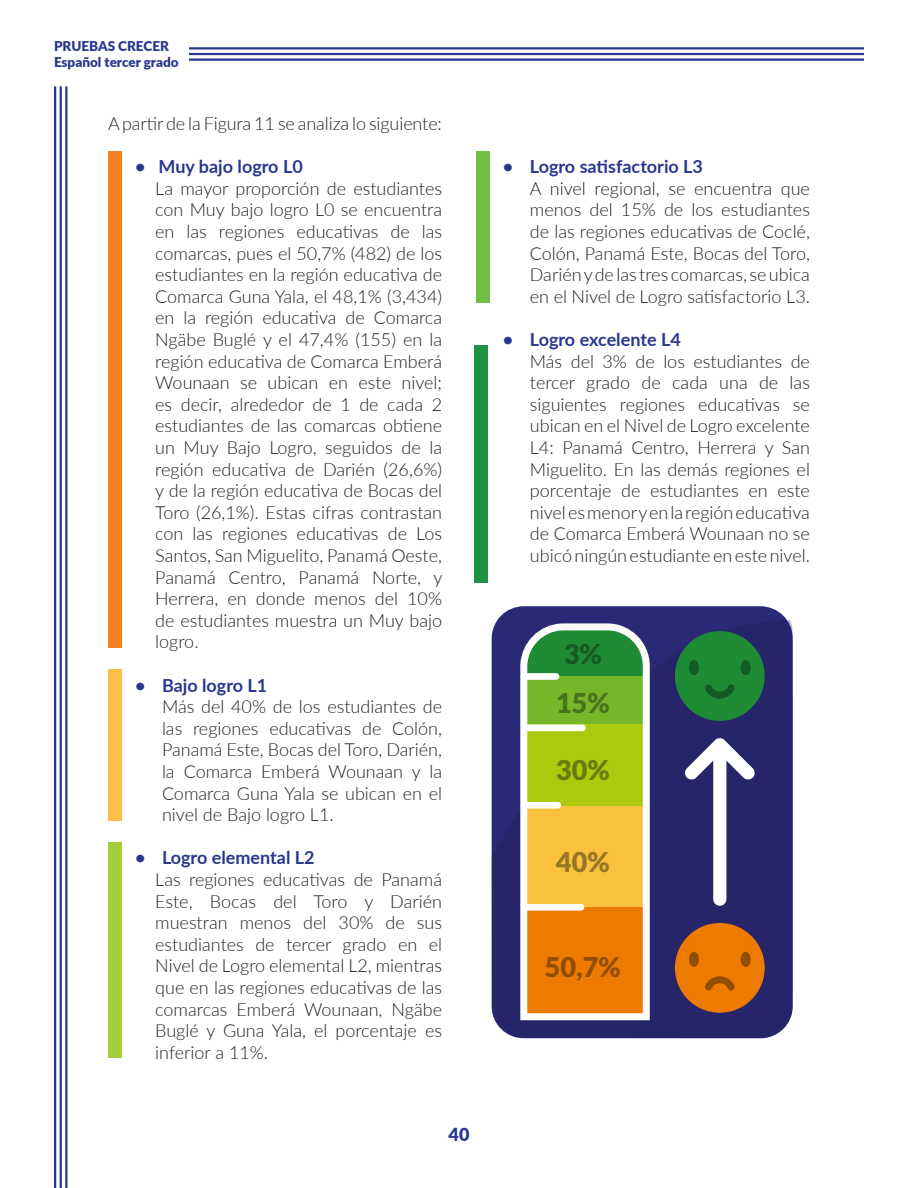
<style>
.page{position:relative;width:918px;height:1188px;background:#fff}
.page>*{position:absolute;margin:0;border:0;box-sizing:border-box;transform-origin:0 0}
.t1{font:900 27.15px "Lato";color:#914d00}
.t2{font:900 27.15px "Lato";color:#977726}
.t3{font:900 27.15px "Lato";color:#677c0f}
.t4{font:900 27.15px "Lato";color:#48731b}
.t5{font:900 27.15px "Lato";color:#135b22}
.t6{font:300 18px/21.6px "Lato";color:#231f20;text-align:justify}
.t7{font:700 18px "Lato";color:#283890}
.t8{font:900 18px "Lato";color:#283890}
.t9{font:900 13.5px/16.2px "Lato";color:#283890}
</style>
<div class="page">
<hr style="left:189px;top:47px;width:675px;height:3px;background:#283890">
<hr style="left:189px;top:53px;width:675px;height:2px;background:#283890">
<hr style="left:189px;top:58px;width:675px;height:3px;background:#283890">
<hr style="left:65px;top:86px;width:3px;height:1102px;background:#283890">
<hr style="left:60px;top:86px;width:2px;height:1102px;background:#283890">
<hr style="left:54px;top:86px;width:2px;height:1102px;background:#283890">
<div style="left:492px;top:606px;width:301px;height:432px;background:#292976;border-radius:32px"></div>
<svg style="left:492px;top:620px;width:301px;height:418px;fill:#272569"></svg>
<svg style="left:684px;top:737px;width:71px;height:169px"></svg>
<svg style="left:517px;top:620px;width:136px;height:404px;background:#bbaa45"></svg>
<div style="left:675px;top:631px;width:90px;height:90px;background:#1f8c35;border-radius:50%"></div>
<svg style="left:705px;top:684px;width:30px;height:15px"></svg>
<div style="left:689px;top:660px;width:10px;height:15px;background:#135b22;border-radius:50%"></div>
<div style="left:741px;top:660px;width:10px;height:15px;background:#135b22;border-radius:50%"></div>
<div style="left:675px;top:923px;width:90px;height:90px;background:#ee7a00;border-radius:50%"></div>
<svg style="left:705px;top:976px;width:30px;height:15px"></svg>
<div style="left:689px;top:952px;width:10px;height:15px;background:#914d00;border-radius:50%"></div>
<div style="left:741px;top:952px;width:10px;height:15px;background:#914d00;border-radius:50%"></div>
<div style="left:108px;top:842px;width:14px;height:216px;background:#a3cd39"></div>
<div style="left:108px;top:151px;width:14px;height:497px;background:#f57f21"></div>
<div style="left:108px;top:670px;width:14px;height:151px;background:#fbbe48"></div>
<div style="left:476px;top:151px;width:13px;height:152px;background:#71bf44"></div>
<div style="left:474px;top:346px;width:13px;height:237px;background:#1f9242"></div>
<p class="t9" style="left:54px;top:37px;width:126px">PRUEBAS CRECER<br>Español tercer grado</p>
<p class="t6" style="left:108px;top:112px;width:335px">A partir de la Figura 11 se analiza lo siguiente:</p>
<p class="t7" style="left:135px;top:153px;width:169px">• Muy bajo logro L0</p>
<p class="t6" style="left:155px;top:177px;width:289px">La mayor proporción de estudiantes con Muy bajo logro L0 se encuentra en las regiones educativas de las comarcas, pues el 50,7% (482) de los estudiantes en la región educativa de Comarca Guna Yala, el 48,1% (3,434) en la región educativa de Comarca Ngäbe Buglé y el 47,4% (155) en la región educativa de Comarca Emberá Wounaan se ubican en este nivel; es decir, alrededor de 1 de cada 2 estudiantes de las comarcas obtiene un Muy Bajo Logro, seguidos de la región educativa de Darién (26,6%) y de la región educativa de Bocas del Toro (26,1%). Estas cifras contrastan con las regiones educativas de Los Santos, San Miguelito, Panamá Oeste, Panamá Centro, Panamá Norte, y Herrera, en donde menos del 10% de estudiantes muestra un Muy bajo logro.</p>
<p class="t7" style="left:135px;top:672px;width:134px">• Bajo logro L1</p>
<p class="t6" style="left:162px;top:695px;width:282px">Más del 40% de los estudiantes de las regiones educativas de Colón, Panamá Este, Bocas del Toro, Darién, la Comarca Emberá Wounaan y la Comarca Guna Yala se ubican en el nivel de Bajo logro L1.</p>
<p class="t7" style="left:135px;top:845px;width:181px">• Logro elemental L2</p>
<p class="t6" style="left:155px;top:868px;width:288px">Las regiones educativas de Panamá Este, Bocas del Toro y Darién muestran menos del 30% de sus estudiantes de tercer grado en el Nivel de Logro elemental L2, mientras que en las regiones educativas de las comarcas Emberá Wounaan, Ngäbe Buglé y Guna Yala, el porcentaje es inferior a 11%.</p>
<p class="t8" style="left:449px;top:1121px;width:22px">40</p>
<p class="t7" style="left:503px;top:153px;width:202px">• Logro satisfactorio L3</p>
<p class="t6" style="left:530px;top:177px;width:282px">A nivel regional, se encuentra que menos del 15% de los estudiantes de las regiones educativas de Coclé, Colón, Panamá Este, Bocas del Toro, Darién y de las tres comarcas, se ubica en el Nivel de Logro satisfactorio L3.</p>
<p class="t7" style="left:503px;top:326px;width:179px">• Logro excelente L4</p>
<p class="t6" style="left:530px;top:350px;width:282px">Más del 3% de los estudiantes de tercer grado de cada una de las siguientes regiones educativas se ubican en el Nivel de Logro excelente L4: Panamá Centro, Herrera y San Miguelito. En las demás regiones el porcentaje de estudiantes en este nivel es menor y en la región educativa de Comarca Emberá Wounaan no se ubicó ningún estudiante en este nivel.</p>
<p class="t5" style="left:564px;top:638px;width:40px">3%</p>
<p class="t4" style="left:556px;top:687px;width:55px">15%</p>
<p class="t3" style="left:556px;top:754px;width:55px">30%</p>
<p class="t2" style="left:556px;top:846px;width:55px">40%</p>
<p class="t1" style="left:545px;top:951px;width:77px">50,7%</p>
</div>
